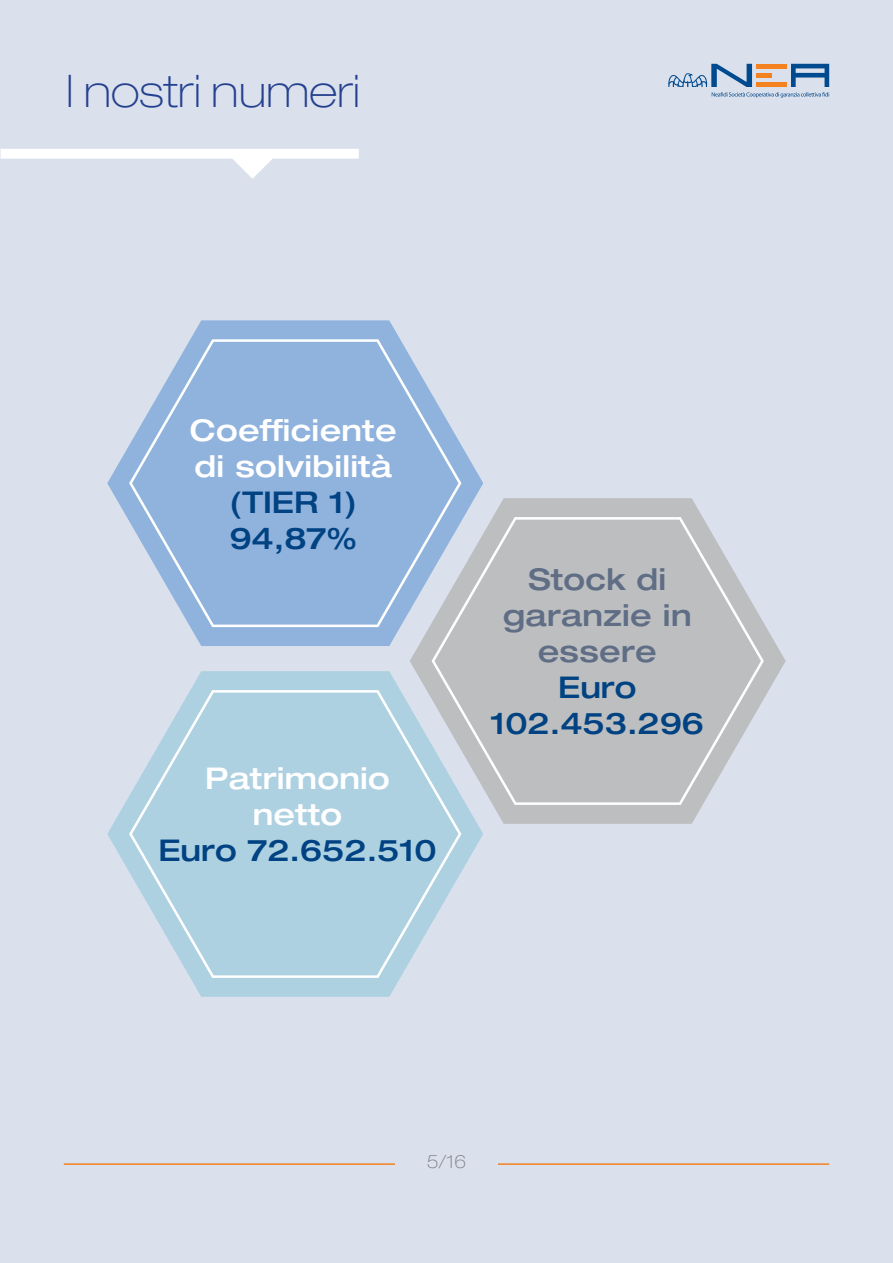
<style>
.page{position:relative;width:893px;height:1263px;background:#dae1ed}
.page>*{position:absolute;margin:0;border:0;box-sizing:border-box;transform-origin:0 0}
.t1{font:100 expanded 45px "Helvetica Neue LT Std";color:#25408f}
.t2{font:500 expanded 30px/36px "Helvetica Neue LT Std";color:#004282}
.t3{font:500 expanded 30px/36px "Helvetica Neue LT Std";letter-spacing:.01em;color:#fff}
.t4{font:500 expanded 30px/36px "Helvetica Neue LT Std";letter-spacing:.01em;color:#5f6d85;text-align:center}
.t5{font:100 expanded 18px "Helvetica Neue LT Std";color:#7c7c81}
</style>
<div class="page">
<svg style="left:668px;top:64px;width:161px;height:34px"></svg>
<svg style="left:1px;top:149px;width:358px;height:30px"></svg>
<svg style="left:107px;top:320px;width:376px;height:326px"></svg>
<svg style="left:129px;top:339px;width:332px;height:288px;background:#9bbadf"></svg>
<svg style="left:410px;top:498px;width:376px;height:326px"></svg>
<svg style="left:432px;top:517px;width:332px;height:288px;background:#c1c3c6"></svg>
<svg style="left:107px;top:671px;width:376px;height:326px"></svg>
<svg style="left:129px;top:690px;width:332px;height:288px;background:#b5d4e3"></svg>
<hr style="left:64px;top:1163px;width:765px;height:2px;background:#f58220">
<div style="left:395px;top:1137px;width:102px;height:62px;background:#dae1ed"></div>
<h1 class="t1" style="left:66px;top:64px;width:296px">I nostri numeri</h1>
<p class="t3" style="left:190px;top:412px;width:208px">Coefficiente di solvibilità</p>
<p class="t2" style="left:229px;top:484px;width:129px">(TIER 1)<br>94,87%</p>
<p class="t3" style="left:205px;top:759px;width:186px;text-align:center">Patrimonio netto</p>
<p class="t2" style="left:158px;top:831px;width:280px">Euro 72.652.510</p>
<p class="t4" style="left:503px;top:560px;width:190px">Stock di garanzie in essere</p>
<p class="t2" style="left:490px;top:668px;width:215px;text-align:center">Euro<br>102.453.296</p>
<p class="t5" style="left:427px;top:1151px;width:41px">5/16</p>
</div>
